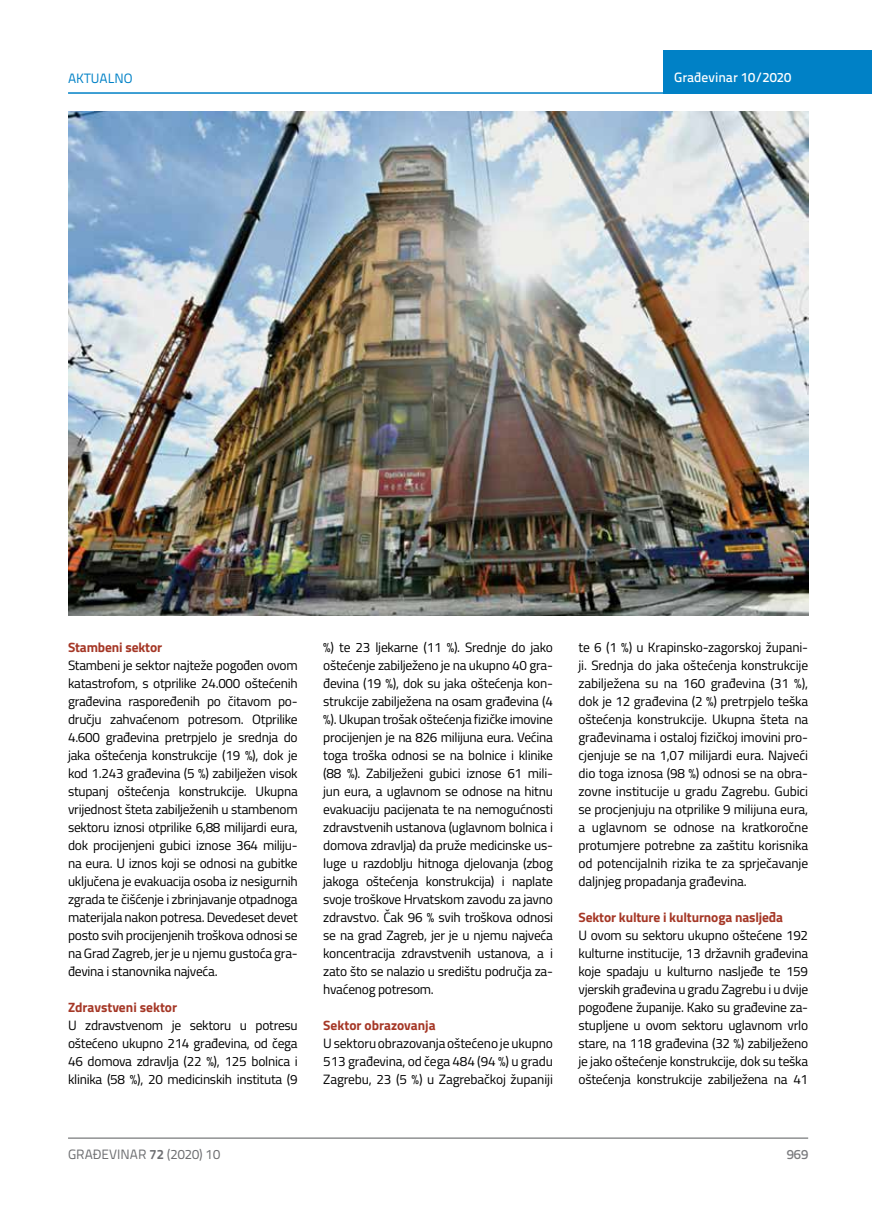
<style>
.page{position:relative;width:872px;height:1212px;background:#fff}
.page>*{position:absolute;margin:0;border:0;box-sizing:border-box;transform-origin:0 0}
.t1{font:13.5px/18px "Titillium";letter-spacing:-.02em;color:#000;text-align:justify}
.t2{font:700 13.5px "Titillium";letter-spacing:-.01em;color:#a53726}
.t3{font:13.5px "Titillium Text 22 L";color:#6d6e71}
.t4{font:500 13.5px "Titillium Text 22 L";color:#fff}
.t5{font:13.5px "Titillium Text 22 L";color:#0081c6}
.t6{font:500 13.5px "Titillium Text 22 L";color:#797a7d}
.s1{font-weight:700}
</style>
<div class="page">
<div style="left:663px;top:50px;width:209px;height:44px;background:#0081c6"></div>
<hr style="left:68px;top:92px;width:804px;height:2px;background:#0081c6">
<hr style="left:68px;top:1138px;width:740px;height:1px;background:#58595b">
<img style="left:68px;top:112px;width:740px;height:504px">
<p class="t5" style="left:68px;top:68px;width:66px">AKTUALNO</p>
<p class="t4" style="left:674px;top:67px;width:118px">Građevinar 10/2020</p>
<p class="t2" style="left:68px;top:637px;width:96px">Stambeni sektor</p>
<p class="t1" style="left:68px;top:656px;width:231px">Stambeni je sektor najteže pogođen ovom katastrofom, s otprilike 24.000 oštećenih građevina raspoređenih po čitavom po&shy;dručju zahvaćenom potresom. Otprilike 4.600 građevina pretrpjelo je srednja do jaka oštećenja konstrukcije (19 %), dok je kod 1.243 građevina (5 %) zabilježen visok stupanj oštećenja konstrukcije. Ukupna vrijednost šteta zabilježenih u stambenom sektoru iznosi otprilike 6,88 milijardi eura, dok procijenjeni gubici iznose 364 miliju&shy;na eura. U iznos koji se odnosi na gubitke uključena je evakuacija osoba iz nesigurnih zgrada te čišćenje i zbrinjavanje otpadnoga materijala nakon potresa. Devedeset devet posto svih procijenjenih troškova odnosi se na Grad Zagreb, jer je u njemu gustoća gra&shy;đevina i stanovnika najveća.</p>
<p class="t2" style="left:68px;top:997px;width:111px">Zdravstveni sektor</p>
<p class="t1" style="left:68px;top:1016px;width:231px">U zdravstvenom je sektoru u potresu oštećeno ukupno 214 građevina, od čega 46 domova zdravlja (22 %), 125 bolnica i klinika (58 %), 20 medicinskih instituta (9</p>
<p class="t1" style="left:323px;top:637px;width:231px">%) te 23 ljekarne (11 %). Srednje do jako oštećenje zabilježeno je na ukupno 40 gra&shy;đevina (19 %), dok su jaka oštećenja kon&shy;strukcije zabilježena na osam građevina (4 %). Ukupan trošak oštećenja fizičke imovine procijenjen je na 826 milijuna eura. Većina toga troška odnosi se na bolnice i klinike (88 %). Zabilježeni gubici iznose 61 mili&shy;jun eura, a uglavnom se odnose na hitnu evakuaciju pacijenata te na nemogućnosti zdravstvenih ustanova (uglavnom bolnica i domova zdravlja) da pruže medicinske us&shy;luge u razdoblju hitnoga djelovanja (zbog jakoga oštećenja konstrukcija) i naplate svoje troškove Hrvatskom zavodu za javno zdravstvo. Čak 96 % svih troškova odnosi se na grad Zagreb, jer je u njemu najveća koncentracija zdravstvenih ustanova, a i zato što se nalazio u središtu područja za&shy;hvaćenog potresom.</p>
<p class="t2" style="left:323px;top:1015px;width:114px">Sektor obrazovanja</p>
<p class="t1" style="left:323px;top:1034px;width:231px">U sektoru obrazovanja oštećeno je ukupno 513 građevina, od čega 484 (94 %) u gradu Zagrebu, 23 (5 %) u Zagrebačkoj županiji</p>
<p class="t1" style="left:578px;top:637px;width:231px">te 6 (1 %) u Krapinsko-zagorskoj župani&shy;ji. Srednja do jaka oštećenja konstrukcije zabilježena su na 160 građevina (31 %), dok je 12 građevina (2 %) pretrpjelo teška oštećenja konstrukcije. Ukupna šteta na građevinama i ostaloj fizičkoj imovini pro&shy;cjenjuje se na 1,07 milijardi eura. Najveći dio toga iznosa (98 %) odnosi se na obra&shy;zovne institucije u gradu Zagrebu. Gubici se procjenjuju na otprilike 9 milijuna eura, a uglavnom se odnose na kratkoročne protumjere potrebne za zaštitu korisnika od potencijalnih rizika te za sprječavanje daljnjeg propadanja građevina.</p>
<p class="t2" style="left:578px;top:907px;width:206px">Sektor kulture i kulturnoga nasljeđa</p>
<p class="t1" style="left:578px;top:926px;width:231px">U ovom su sektoru ukupno oštećene 192 kulturne institucije, 13 državnih građevina koje spadaju u kulturno nasljeđe te 159 vjerskih građevina u gradu Zagrebu i u dvije pogođene županije. Kako su građevine za&shy;stupljene u ovom sektoru uglavnom vrlo stare, na 118 građevina (32 %) zabilježeno je jako oštećenje konstrukcije, dok su teška oštećenja konstrukcije zabilježena na 41</p>
<p class="t3" style="left:68px;top:1144px;width:154px">GRAĐEVINAR <span class="s1">72</span> (2020) 10</p>
<p class="t6" style="left:786px;top:1144px;width:23px">969</p>
</div>
